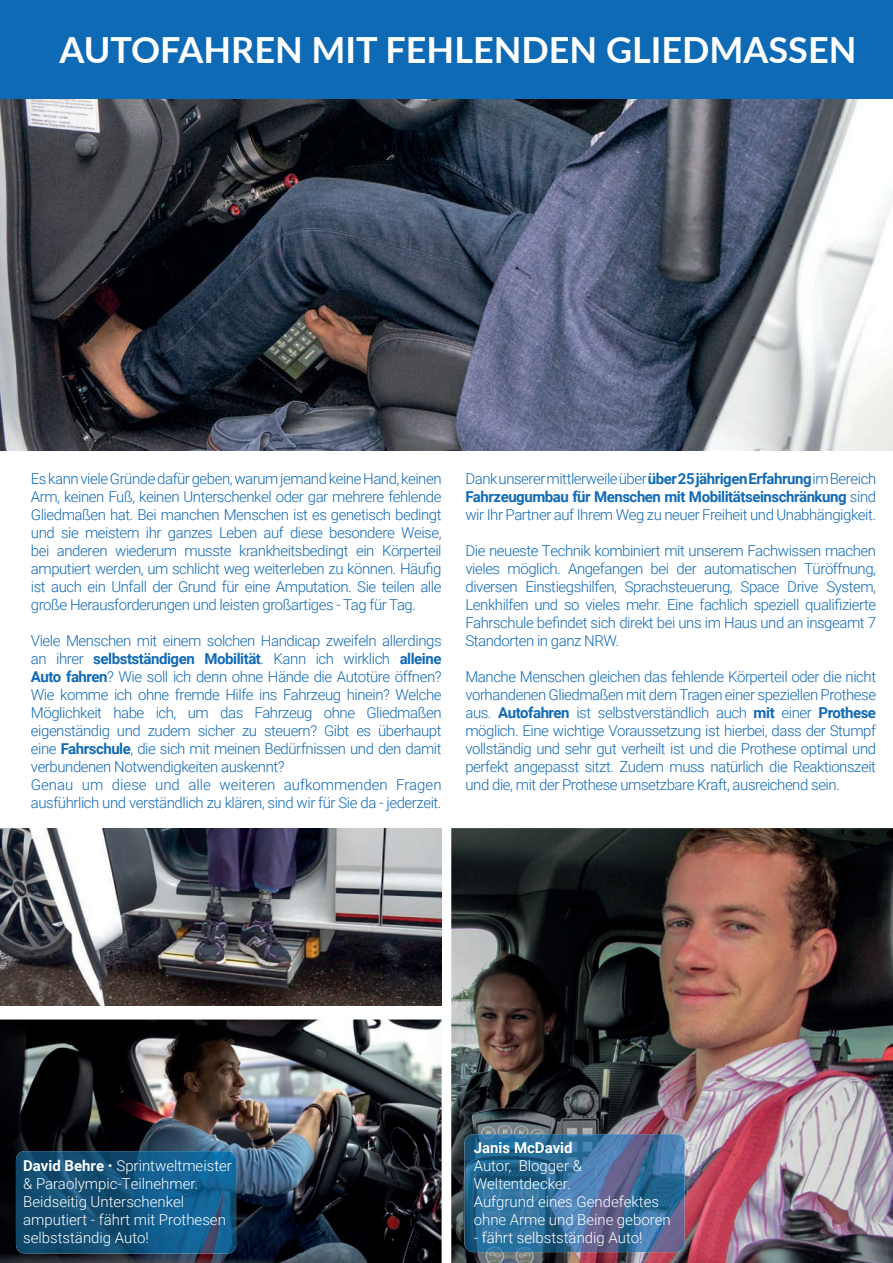
<style>
.page{position:relative;width:893px;height:1263px;background:#fff}
.page>*{position:absolute;margin:0;border:0;box-sizing:border-box;transform-origin:0 0}
.t1{font:700 36px "Lato";color:#fff}
.t2{font:300 15px/18px "Roboto";letter-spacing:-.03em;color:#116ab5;text-align:justify}
.t3{font:300 15px/18px "Roboto";color:#fff}
.t4{font:700 15px "Roboto";color:#fff}
.s1{font-weight:700}
</style>
<div class="page">
<img style="left:0;top:98px;width:893px;height:352px">
<div style="left:0;top:0;width:893px;height:98px;background:#0f6ab5"></div>
<img style="left:0;top:828px;width:442px;height:178px">
<img style="left:451px;top:828px;width:442px;height:435px">
<img style="left:0;top:1019px;width:442px;height:244px">
<img style="left:16px;top:1151px;width:220px;height:102px">
<img style="left:465px;top:1134px;width:220px;height:118px">
<h1 class="t1" style="left:59px;top:23px;width:799px">AUTOFAHREN MIT FEHLENDEN GLIEDMASSEN</h1>
<p class="t2" style="left:31px;top:469px;width:412px">Es kann viele Gründe dafür geben, warum jemand keine Hand, keinen Arm, keinen Fuß, keinen Unterschenkel oder gar mehrere fehlende Gliedmaßen hat. Bei manchen Menschen ist es genetisch bedingt und sie meistern ihr ganzes Leben auf diese besondere Weise, bei anderen wiederum musste krankheitsbedingt ein Körperteil amputiert werden, um schlicht weg weiterleben zu können. Häufig ist auch ein Unfall der Grund für eine Amputation. Sie teilen alle große Herausforderungen und leisten großartiges - Tag für Tag.</p>
<p class="t2" style="left:31px;top:631px;width:412px;text-align:left">Viele Menschen mit einem solchen Handicap zweifeln allerdings an ihrer <span class="s1">selbstständigen Mobilität</span>. Kann ich wirklich <span class="s1">alleine Auto fahren</span>? Wie soll ich denn ohne Hände die Autotüre öffnen?<br>Wie komme ich ohne fremde Hilfe ins Fahrzeug hinein? Welche Möglichkeit habe ich, um das Fahrzeug ohne Gliedmaßen eigenständig und zudem sicher zu steuern? Gibt es überhaupt eine <span class="s1">Fahrschule</span>, die sich mit meinen Bedürfnissen und den damit verbundenen Notwendigkeiten auskennt?<br>Genau um diese und alle weiteren aufkommenden Fragen ausführlich und verständlich zu klären, sind wir für Sie da - jederzeit.</p>
<p class="t2" style="left:465px;top:469px;width:412px">Dank unserer mittlerweile über <span class="s1">über 25 jährigen Erfahrung</span> im Bereich <span class="s1">Fahrzeugumbau für Menschen mit Mobilitätseinschränkung</span> sind wir Ihr Partner auf Ihrem Weg zu neuer Freiheit und Unabhängigkeit.</p>
<p class="t2" style="left:465px;top:541px;width:412px">Die neueste Technik kombiniert mit unserem Fachwissen machen vieles möglich. Angefangen bei der automatischen Türöffnung, diversen Einstiegshilfen, Sprachsteuerung, Space Drive System, Lenkhilfen und so vieles mehr. Eine fachlich speziell qualifizierte Fahrschule befindet sich direkt bei uns im Haus und an insgeamt 7<br>Standorten in ganz NRW.</p>
<p class="t2" style="left:465px;top:667px;width:412px">Manche Menschen gleichen das fehlende Körperteil oder die nicht vorhandenen Gliedmaßen mit dem Tragen einer speziellen Prothese aus. <span class="s1">Autofahren</span> ist selbstverständlich auch <span class="s1">mit</span> einer <span class="s1">Prothese </span>möglich. Eine wichtige Voraussetzung ist hierbei, dass der Stumpf vollständig und sehr gut verheilt ist und die Prothese optimal und perfekt angepasst sitzt. Zudem muss natürlich die Reaktionszeit und die, mit der Prothese umsetzbare Kraft, ausreichend sein.</p>
<p class="t3" style="left:23px;top:1155px;width:210px"><span class="s1">David Behre</span> • Sprintweltmeister &amp; Paraolympic-Teilnehmer.<br>Beidseitig Unterschenkel amputiert - fährt mit Prothesen selbstständig Auto!</p>
<p class="t4" style="left:474px;top:1137px;width:100px">Janis McDavid</p>
<p class="t3" style="left:474px;top:1156px;width:198px">Autor, Blogger &amp;<br>Weltentdecker.<br>Aufgrund eines Gendefektes ohne Arme und Beine geboren</p>
<p class="t3" style="left:474px;top:1228px;width:170px">- fährt selbstständig Auto!</p>
</div>
